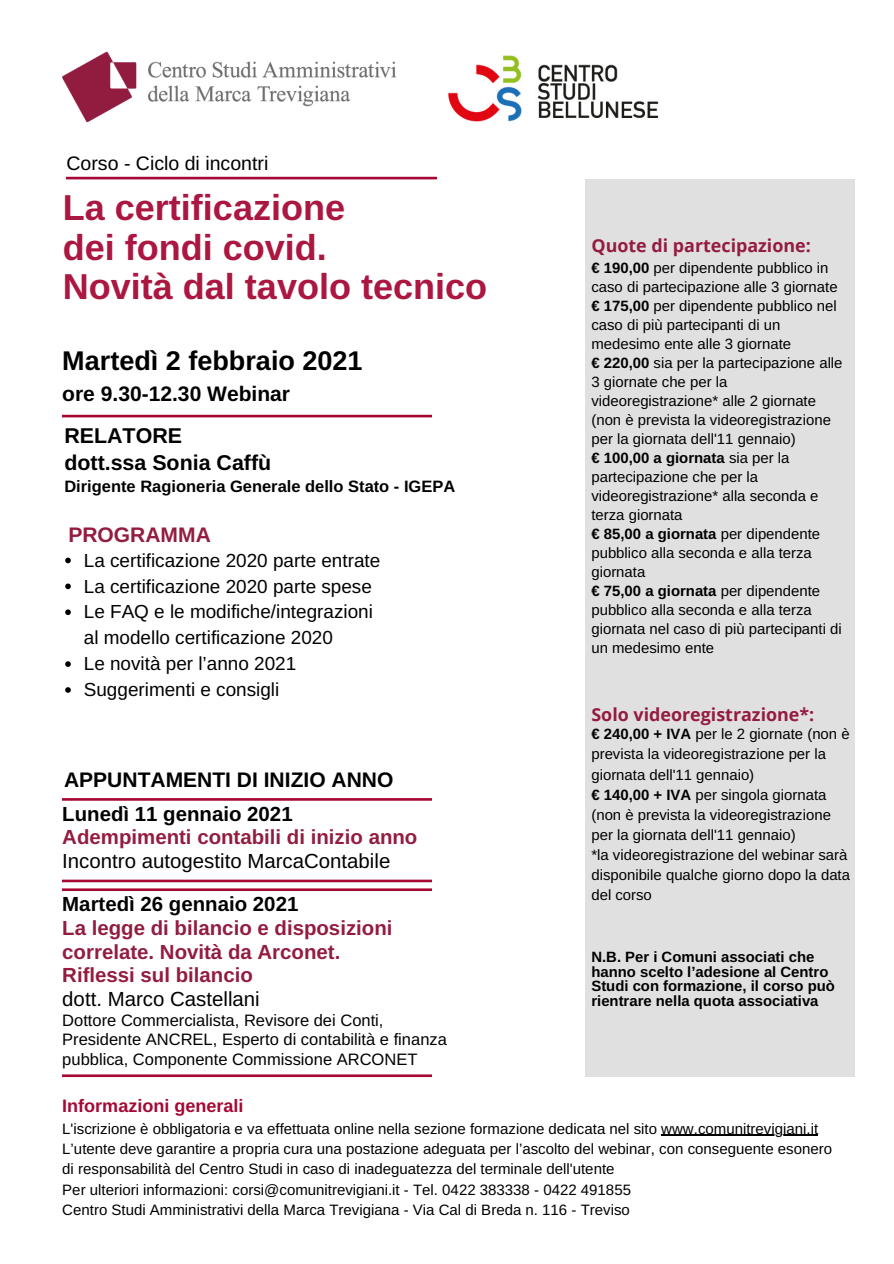
<style>
.page{position:relative;width:894px;height:1264px;background:#fff}
.page>*{position:absolute;margin:0;border:0;box-sizing:border-box;transform-origin:0 0}
.t1{font:700 36px "Arimo";color:#ab1740}
.t2{font:700 27px "Arimo";color:#000}
.t3{font:700 21.45px "Arimo";color:#000}
.t4{font:700 21px "Arimo";color:#000}
.t5{font:700 21px "Arimo";color:#931c40}
.t6{font:20.4px/23.7px "Arimo";color:#000}
.t7{font:700 20.4px/23.7px "Arimo";color:#931c40}
.t8{font:700 20.4px "Arimo";color:#000}
.t9{font:19.5px "Arimo";color:#000}
.t10{font:18.9px "Arimo";color:#000}
.t11{font:700 18px "Arimo";color:#a60733}
.t12{font:700 17.85px "Open Sans";color:#931c40}
.t13{font:16.5px/19.2px "Arimo";color:#000}
.t14{font:700 16.5px "Arimo";color:#000}
.t15{font:15px "Arimo";color:#000}
.t16{font:14.85px/19px "Arimo";color:#000}
.t17{font:700 14.85px/14.7px "Arimo";color:#000}
.s1{font-weight:700;color:#931c40}
.s2{font-weight:700}
</style>
<div class="page">
<svg style="left:62px;top:414px;width:370px;height:3px"></svg>
<img style="left:62px;top:51px;width:335px;height:72px">
<svg style="left:66px;top:176px;width:370px;height:3px"></svg>
<svg style="left:62px;top:1074px;width:370px;height:3px"></svg>
<svg style="left:62px;top:798px;width:370px;height:2px"></svg>
<svg style="left:62px;top:879px;width:370px;height:12px"></svg>
<div style="left:585px;top:180px;width:269px;height:897px;background:#e1e0e0"></div>
<hr style="left:661px;top:1134px;width:157px;height:1px;background:#000">
<img style="left:448px;top:55px;width:211px;height:67px">
<svg style="left:65px;top:557px;width:6px;height:6px"></svg>
<svg style="left:65px;top:583px;width:6px;height:6px"></svg>
<svg style="left:65px;top:609px;width:6px;height:6px"></svg>
<svg style="left:65px;top:661px;width:6px;height:6px"></svg>
<svg style="left:65px;top:687px;width:6px;height:5px"></svg>
<p class="t9" style="left:66px;top:152px;width:203px">Corso - Ciclo di incontri</p>
<p class="t1" style="left:63px;top:188px;width:284px">La certificazione</p>
<p class="t1" style="left:63px;top:227px;width:265px">dei fondi covid.</p>
<p class="t1" style="left:63px;top:266px;width:426px">Novità dal tavolo tecnico</p>
<p class="t2" style="left:62px;top:346px;width:302px">Martedì 2 febbraio 2021</p>
<p class="t4" style="left:62px;top:381px;width:229px">ore 9.30-12.30 Webinar</p>
<p class="t3" style="left:64px;top:423px;width:119px">RELATORE</p>
<p class="t3" style="left:64px;top:450px;width:208px">dott.ssa Sonia Caffù</p>
<p class="t14" style="left:64px;top:477px;width:392px">Dirigente Ragioneria Generale dello Stato - IGEPA</p>
<p class="t5" style="left:68px;top:522px;width:144px">PROGRAMMA</p>
<p class="t10" style="left:84px;top:549px;width:298px">La certificazione 2020 parte entrate</p>
<p class="t10" style="left:84px;top:575px;width:289px">La certificazione 2020 parte spese</p>
<p class="t10" style="left:84px;top:601px;width:290px">Le FAQ e le modifiche/integrazioni</p>
<p class="t10" style="left:84px;top:653px;width:214px">Le novità per l’anno 2021</p>
<p class="t10" style="left:84px;top:679px;width:197px">Suggerimenti e consigli</p>
<p class="t10" style="left:84px;top:627px;width:250px">al modello certificazione 2020</p>
<p class="t4" style="left:64px;top:768px;width:331px">APPUNTAMENTI DI INIZIO ANNO</p>
<p class="t8" style="left:62px;top:802px;width:232px">Lunedì 11 gennaio 2021</p>
<p class="t6" style="left:62px;top:825px;width:356px"><span class="s1">Adempimenti contabili di inizio anno<br></span>Incontro autogestito MarcaContabile</p>
<p class="t8" style="left:62px;top:893px;width:237px">Martedì 26 gennaio 2021</p>
<p class="t7" style="left:62px;top:916px;width:331px">La legge di bilancio e disposizioni correlate. Novità da Arconet.</p>
<p class="t7" style="left:62px;top:963px;width:192px">Riflessi sul bilancio</p>
<p class="t6" style="left:62px;top:987px;width:199px">dott. Marco Castellani</p>
<p class="t13" style="left:62px;top:1011px;width:322px">Dottore Commercialista, Revisore dei Conti,</p>
<p class="t13" style="left:62px;top:1030px;width:386px">Presidente ANCREL, Esperto di contabilità e finanza pubblica, Componente Commissione ARCONET</p>
<p class="t12" style="left:591px;top:233px;width:221px">Quote di partecipazione:</p>
<p class="t16" style="left:591px;top:258px;width:247px"><span class="s2">€ 190,00</span> per dipendente pubblico in caso di partecipazione alle 3 giornate</p>
<p class="t16" style="left:591px;top:296px;width:247px"><span class="s2">€ 175,00</span> per dipendente pubblico nel caso di più partecipanti di un medesimo ente alle 3 giornate</p>
<p class="t16" style="left:591px;top:353px;width:252px"><span class="s2">€ 220,00</span> sia per la partecipazione alle 3 giornate che per la videoregistrazione* alle 2 giornate (non è prevista la videoregistrazione per la giornata dell'11 gennaio)</p>
<p class="t16" style="left:591px;top:448px;width:228px"><span class="s2">€ 100,00 a giornata</span> sia per la partecipazione che per la videoregistrazione* alla seconda e terza giornata</p>
<p class="t16" style="left:591px;top:524px;width:230px"><span class="s2">€ 85,00 a giornata</span> per dipendente pubblico alla seconda e alla terza giornata</p>
<p class="t16" style="left:591px;top:581px;width:252px"><span class="s2">€ 75,00 a giornata</span> per dipendente pubblico alla seconda e alla terza giornata nel caso di più partecipanti di un medesimo ente</p>
<p class="t12" style="left:591px;top:701px;width:224px">Solo videoregistrazione*:</p>
<p class="t16" style="left:591px;top:724px;width:259px;line-height:20.1px"><span class="s2">€ 240,00 + IVA</span> per le 2 giornate (non è prevista la videoregistrazione per la giornata dell'11 gennaio)</p>
<p class="t16" style="left:591px;top:784px;width:241px;line-height:20.1px"><span class="s2">€ 140,00 + IVA</span> per singola giornata (non è prevista la videoregistrazione per la giornata dell'11 gennaio)</p>
<p class="t16" style="left:591px;top:844px;width:260px;line-height:20.1px">*la videoregistrazione del webinar sarà disponibile qualche giorno dopo la data del corso</p>
<p class="t17" style="left:591px;top:949px;width:245px">N.B. Per i Comuni associati che hanno scelto l’adesione al Centro Studi con formazione, il corso può rientrare nella quota associativa</p>
<p class="t11" style="left:62px;top:1095px;width:182px">Informazioni generali</p>
<p class="t15" style="left:62px;top:1120px;width:757px">L'iscrizione è obbligatoria e va effettuata online nella sezione formazione dedicata nel sito www.comunitrevigiani.it</p>
<p class="t15" style="left:62px;top:1140px;width:771px">L’utente deve garantire a propria cura una postazione adeguata per l’ascolto del webinar, con conseguente esonero</p>
<p class="t15" style="left:62px;top:1160px;width:553px">di responsabilità del Centro Studi in caso di inadeguatezza del terminale dell'utente</p>
<p class="t15" style="left:62px;top:1180px;width:570px">Per ulteriori informazioni: corsi@comunitrevigiani.it - Tel. 0422 383338 - 0422 491855</p>
<p class="t15" style="left:62px;top:1201px;width:569px">Centro Studi Amministrativi della Marca Trevigiana - Via Cal di Breda n. 116 - Treviso</p>
</div>
